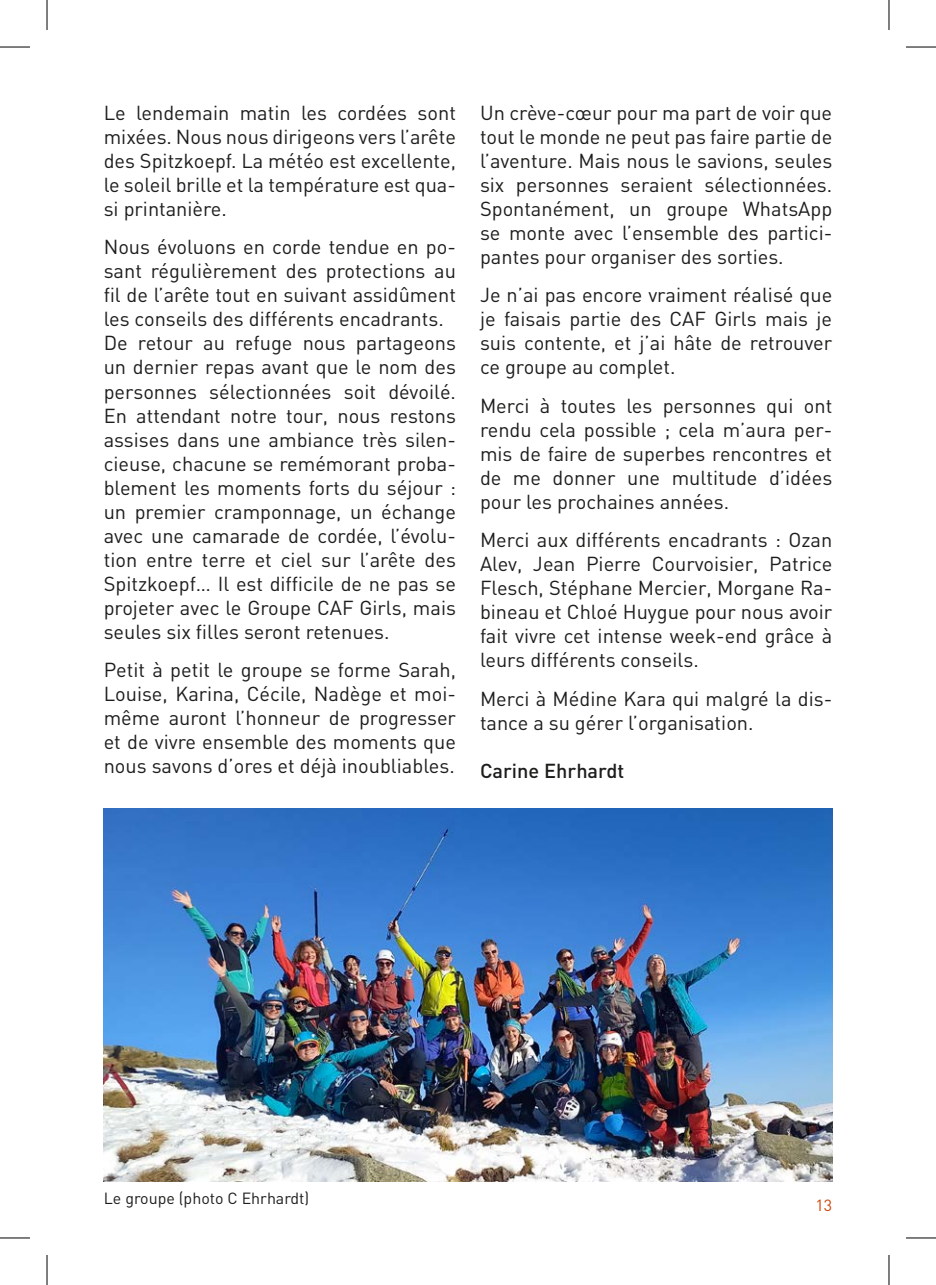
<style>
.page{position:relative;width:936px;height:1285px;background:#fff}
.page>*{position:absolute;margin:0;border:0;box-sizing:border-box;transform-origin:0 0}
.t1{font:20px/24px "DIN";color:#1d1d1b;text-align:justify}
.t2{font:500 20px "DIN";color:#1d1d1b}
.t3{font:16px "DIN";color:#1d1d1b}
.t4{font:16px "DIN";color:#ce470b}
</style>
<div class="page">
<img style="left:104px;top:809px;width:728px;height:372px">
<hr style="left:0;top:47px;width:30px;height:1px;background:#000">
<hr style="left:906px;top:47px;width:30px;height:1px;background:#000">
<hr style="left:0;top:1237px;width:30px;height:1px;background:#000">
<hr style="left:906px;top:1237px;width:30px;height:1px;background:#000">
<hr style="left:47px;top:0;width:1px;height:30px;background:#000">
<hr style="left:47px;top:1255px;width:1px;height:30px;background:#000">
<hr style="left:889px;top:0;width:1px;height:30px;background:#000">
<hr style="left:889px;top:1255px;width:1px;height:30px;background:#000">
<p class="t1" style="left:104px;top:100px;width:354px">Le lendemain matin les cordées sont mixées. Nous nous dirigeons vers l’arête des Spitzkoepf. La météo est excellente, le soleil brille et la température est qua&shy;si printanière.</p>
<p class="t1" style="left:104px;top:235px;width:354px;text-align:left">Nous évoluons en corde tendue en po&shy;sant régulièrement des protections au fil de l’arête tout en suivant assidûment les conseils des différents encadrants.<br>De retour au refuge nous partageons un dernier repas avant que le nom des personnes sélectionnées soit dévoilé.<br>En attendant notre tour, nous restons assises dans une ambiance très silen&shy;cieuse, chacune se remémorant proba&shy;blement les moments forts du séjour : un premier cramponnage, un échange avec une camarade de cordée, l’évolu&shy;tion entre terre et ciel sur l’arête des Spitzkoepf… Il est difficile de ne pas se projeter avec le Groupe CAF Girls, mais seules six filles seront retenues.</p>
<p class="t1" style="left:104px;top:657px;width:354px">Petit à petit le groupe se forme Sarah, Louise, Karina, Cécile, Nadège et moi&shy;même auront l’honneur de progresser et de vivre ensemble des moments que nous savons d’ores et déjà inoubliables.</p>
<p class="t1" style="left:480px;top:100px;width:354px">Un crève-cœur pour ma part de voir que tout le monde ne peut pas faire partie de l’aventure. Mais nous le savions, seules six personnes seraient sélectionnées.<br>Spontanément, un groupe WhatsApp se monte avec l’ensemble des partici&shy;pantes pour organiser des sorties.</p>
<p class="t1" style="left:480px;top:283px;width:354px">Je n’ai pas encore vraiment réalisé que je faisais partie des CAF Girls mais je suis contente, et j’ai hâte de retrouver ce groupe au complet.</p>
<p class="t1" style="left:480px;top:393px;width:354px">Merci à toutes les personnes qui ont rendu cela possible ; cela m’aura per&shy;mis de faire de superbes rencontres et de me donner une multitude d’idées pour les prochaines années.</p>
<p class="t1" style="left:480px;top:528px;width:354px">Merci aux différents encadrants : Ozan Alev, Jean Pierre Courvoisier, Patrice Flesch, Stéphane Mercier, Morgane Ra&shy;bineau et Chloé Huygue pour nous avoir fait vivre cet intense week-end grâce à leurs différents conseils.</p>
<p class="t1" style="left:480px;top:686px;width:354px">Merci à Médine Kara qui malgré la dis&shy;tance a su gérer l’organisation.</p>
<p class="t2" style="left:480px;top:758px;width:146px">Carine Ehrhardt</p>
<p class="t3" style="left:104px;top:1188px;width:207px">Le groupe (photo C Ehrhardt)</p>
<p class="t4" style="left:816px;top:1195px;width:18px">13</p>
</div>
